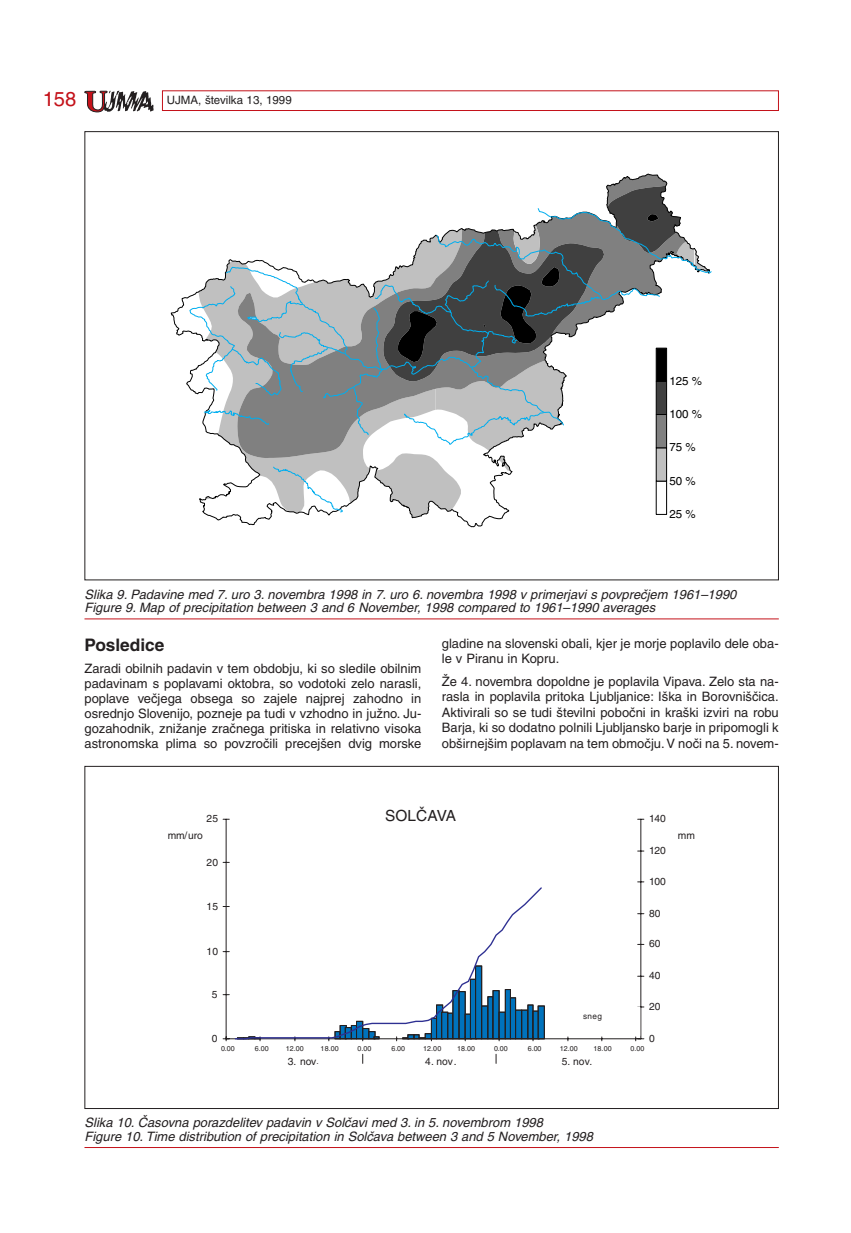
<style>
.page{position:relative;width:851px;height:1233px;background:#fff}
.page>*{position:absolute;margin:0;border:0;box-sizing:border-box;transform-origin:0 0}
.t1{font:20.1px "SS Helvetica";color:#c4121a}
.t2{font:700 17.25px "SS Helvetica";color:#231f20}
.t3{font:15.3px "SS Helvetica";letter-spacing:-.025em;color:#231f20}
.t4{font:12.9px/15px "SS Helvetica";color:#231f20;text-align:justify}
.t5{font:italic 12.9px/14px "SS Helvetica";color:#231f20}
.t6{font:11.55px "SS Helvetica";color:#231f20}
.t7{font:11.55px "SS Helvetica";color:#000}
.t8{font:10.2px "SS Helvetica";letter-spacing:-.005em;color:#231f20}
.t9{font:8.1px "SS Helvetica";color:#231f20}
.t10{font:7.05px "SS Helvetica";letter-spacing:.015em;color:#231f20}
.s1{font-size:8.1px}
</style>
<div class="page">
<div style="left:162px;top:90px;width:616px;height:21px;border:1px solid #c4121a"></div>
<svg style="left:85px;top:91px;width:68px;height:21px"></svg>
<svg style="left:189px;top:181px;width:523px;height:347px"></svg>
<div style="left:656px;top:481px;width:10px;height:34px;background:#fff"></div>
<div style="left:656px;top:448px;width:10px;height:33px;background:#c0c0c0;border:1px solid #000"></div>
<div style="left:656px;top:414px;width:10px;height:34px;background:#808080;border:1px solid #000"></div>
<div style="left:656px;top:381px;width:10px;height:34px;background:#404040;border:1px solid #000"></div>
<div style="left:656px;top:348px;width:10px;height:34px;background:#000;border:1px solid #000"></div>
<hr style="left:84px;top:619px;width:694px;height:1px;background:#c4121a">
<hr style="left:226px;top:819px;width:1px;height:220px;background:#231f20">
<hr style="left:226px;top:1038px;width:414px;height:1px;background:#231f20">
<svg style="left:223px;top:1037px;width:6px;height:4px"></svg>
<hr style="left:640px;top:819px;width:1px;height:220px;background:#231f20">
<svg style="left:635px;top:1037px;width:9px;height:4px"></svg>
<svg style="left:234px;top:887px;width:309px;height:153px"></svg>
<hr style="left:84px;top:1147px;width:694px;height:1px;background:#c4121a">
<h1 class="t1" style="left:43px;top:92px;width:35px">158</h1>
<p class="t6" style="left:167px;top:96px;width:126px">UJMA, {tevilka 13, 1999</p>
<p class="t7" style="left:669px;top:377px;width:34px">125 %</p>
<p class="t7" style="left:669px;top:410px;width:34px">100 %</p>
<p class="t7" style="left:669px;top:443px;width:28px">75 %</p>
<p class="t7" style="left:669px;top:476px;width:28px">50 %</p>
<p class="t7" style="left:669px;top:510px;width:28px">25 %</p>
<p class="t5" style="left:84px;top:588px;width:653px">Slika 9. Padavine med 7. uro 3. novembra 1998 in 7. uro 6. novembra 1998 v primerjavi s povpre~jem 1961–1990<br>Figure 9. Map of precipitation between 3 and 6 November, 1998 compared to 1961–1990 averages</p>
<h2 class="t2" style="left:84px;top:639px;width:81px">Posledice</h2>
<p class="t4" style="left:84px;top:662px;width:338px">Zaradi obilnih padavin v tem obdobju, ki so sledile obilnim padavinam s poplavami oktobra, so vodotoki zelo narasli, poplave ve~jega obsega so zajele najprej zahodno in osrednjo Slovenijo, pozneje pa tudi v vzhodno in ju`no. Ju&shy;gozahodnik, zni`anje zra~nega pritiska in relativno visoka astronomska plima so povzro~ili precej{en dvig morske</p>
<p class="t4" style="left:442px;top:636px;width:338px;line-height:15.6px">gladine na slovenski obali, kjer je morje poplavilo dele oba&shy;le v Piranu in Kopru.</p>
<p class="t4" style="left:442px;top:675px;width:338px;line-height:15.6px">@e 4. novembra dopoldne je poplavila Vipava. Zelo sta na&shy;rasla in poplavila pritoka Ljubljanice: I{ka in Borovni{~ica.<br>Aktivirali so se tudi {tevilni pobo~ni in kra{ki izviri na robu Barja, ki so dodatno polnili Ljubljansko barje in pripomogli k ob{irnej{im poplavam na tem obmo~ju.V no~i na 5. novem-</p>
<p class="t8" style="left:206px;top:815px;width:13px">25</p>
<p class="t8" style="left:168px;top:831px;width:37px">mm/uro</p>
<p class="t8" style="left:206px;top:859px;width:13px">20</p>
<p class="t8" style="left:206px;top:902px;width:13px">15</p>
<p class="t8" style="left:206px;top:947px;width:13px">10</p>
<p class="t8" style="left:212px;top:990px;width:7px">5</p>
<p class="t8" style="left:212px;top:1035px;width:7px">0</p>
<p class="t3" style="left:385px;top:810px;width:73px">SOL^AVA</p>
<p class="t9" style="left:583px;top:1013px;width:20px">sneg</p>
<p class="t8" style="left:649px;top:815px;width:18px">140</p>
<p class="t8" style="left:649px;top:847px;width:18px">120</p>
<p class="t8" style="left:649px;top:878px;width:18px">100</p>
<p class="t8" style="left:649px;top:909px;width:13px">80</p>
<p class="t8" style="left:649px;top:940px;width:13px">60</p>
<p class="t8" style="left:649px;top:972px;width:13px">40</p>
<p class="t8" style="left:649px;top:1003px;width:13px">20</p>
<p class="t8" style="left:649px;top:1035px;width:7px">0</p>
<p class="t10" style="left:221px;top:1046px;width:15px">0.00</p>
<p class="t10" style="left:255px;top:1046px;width:15px">6.00</p>
<p class="t10" style="left:286px;top:1046px;width:20px">12.00</p>
<p class="t8" style="left:288px;top:1058px;width:33px">3. nov<span class="s1">.</span></p>
<p class="t10" style="left:320px;top:1046px;width:20px">18.00</p>
<p class="t10" style="left:357px;top:1046px;width:15px">0.00</p>
<p class="t10" style="left:391px;top:1046px;width:15px">6.00</p>
<p class="t10" style="left:423px;top:1046px;width:20px">12.00</p>
<p class="t8" style="left:425px;top:1058px;width:33px">4. nov.</p>
<p class="t10" style="left:457px;top:1046px;width:20px">18.00</p>
<p class="t10" style="left:494px;top:1046px;width:15px">0.00</p>
<p class="t10" style="left:528px;top:1046px;width:15px">6.00</p>
<p class="t10" style="left:559px;top:1046px;width:20px">12.00</p>
<p class="t8" style="left:561px;top:1058px;width:32px">5. nov.</p>
<p class="t10" style="left:593px;top:1046px;width:20px">18.00</p>
<p class="t10" style="left:630px;top:1046px;width:15px">0.00</p>
<p class="t8" style="left:677px;top:831px;width:19px">mm</p>
<p class="t5" style="left:84px;top:1117px;width:510px">Slika 10. ^asovna porazdelitev padavin v Sol~avi med 3. in 5. novembrom 1998<br>Figure 10. Time distribution of precipitation in Sol~ava between 3 and 5 November, 1998</p>
</div>
